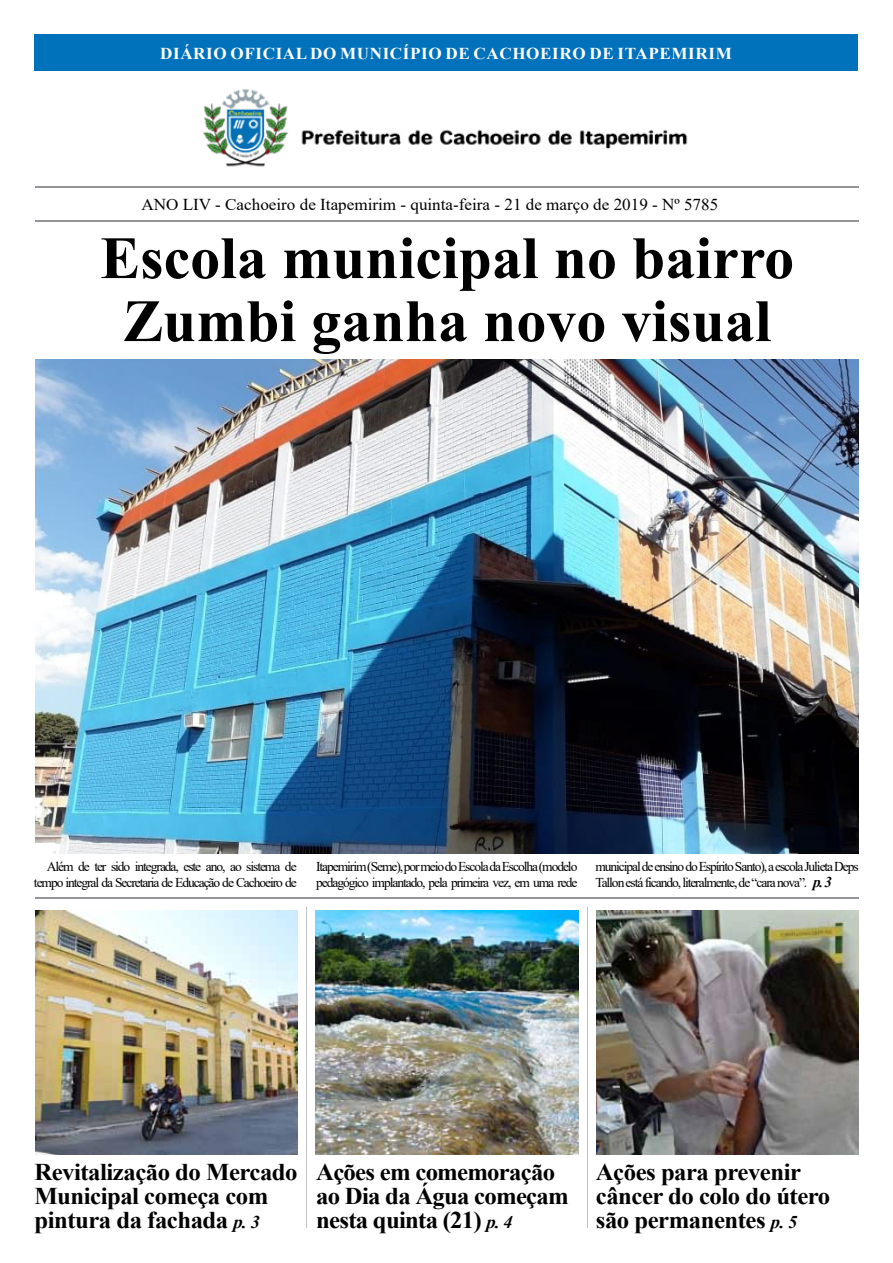
<style>
.page{position:relative;width:893px;height:1263px;background:#fff}
.page>*{position:absolute;margin:0;border:0;box-sizing:border-box;transform-origin:0 0}
.t1{font:700 60px/63px "Times New Roman";color:#000;text-align:center}
.t2{font:700 24px/24px "Times New Roman";letter-spacing:-.02em;color:#000}
.t3{font:16.65px "Times New Roman";color:#000}
.t4{font:700 16.65px "Times New Roman";letter-spacing:.035em;color:#fff}
.t5{font:13.5px/16.2px "Times New Roman";letter-spacing:-.08em;color:#000}
.s1{font-weight:700;font-style:italic;font-size:15px}
.s2{font-style:italic;font-size:18px}
</style>
<div class="page">
<img style="left:36px;top:910px;width:262px;height:244px">
<img style="left:203px;top:89px;width:485px;height:78px">
<div style="left:34px;top:34px;width:824px;height:37px;background:#0072bc"></div>
<hr style="left:34px;top:186px;width:824px;height:2px;background:#939598">
<hr style="left:35px;top:220px;width:824px;height:2px;background:#939598">
<img style="left:36px;top:359px;width:822px;height:495px">
<img style="left:596px;top:910px;width:263px;height:244px">
<hr style="left:35px;top:897px;width:824px;height:1px;background:#939598">
<img style="left:315px;top:910px;width:264px;height:244px">
<p class="t4" style="left:160px;top:41px;width:573px">DIÁRIO OFICIAL DO MUNICÍPIO DE CACHOEIRO DE ITAPEMIRIM</p>
<p class="t3" style="left:141px;top:192px;width:578px">ANO LIV - Cachoeiro de Itapemirim - quinta-feira - 21 de março de 2019 - Nº 5785</p>
<h1 class="t1" style="left:100px;top:225px;width:695px">Escola municipal no bairro<br>Zumbi ganha novo visual</h1>
<p class="t5" style="left:34px;top:858px;width:264px;text-align:right">Além de ter sido integrada, este ano, ao sistema de tempo integral da Secretaria de Educação de Cachoeiro de</p>
<p class="t5" style="left:316px;top:858px;width:263px">Itapemirim (Seme), por meio do Escola da Escolha (modelo pedagógico implantado, pela primeira vez, em uma rede</p>
<p class="t5" style="left:595px;top:858px;width:265px">municipal de ensino do Espírito Santo), a escola Julieta Deps<br>Tallon está ficando, literalmente, de “cara nova”. <span class="s1">p. 3</span></p>
<h2 class="t2" style="left:34px;top:1160px;width:265px">Revitalização do Mercado<br>Municipal começa com pintura da fachada <span class="s2">p. 3</span></h2>
<h2 class="t2" style="left:316px;top:1159px;width:254px">Ações em comemoração ao Dia da Água começam nesta quinta (21) <span class="s2">p. 4</span></h2>
<h2 class="t2" style="left:596px;top:1160px;width:236px">Ações para prevenir câncer do colo do útero são permanentes <span class="s2">p. 5</span></h2>
</div>
